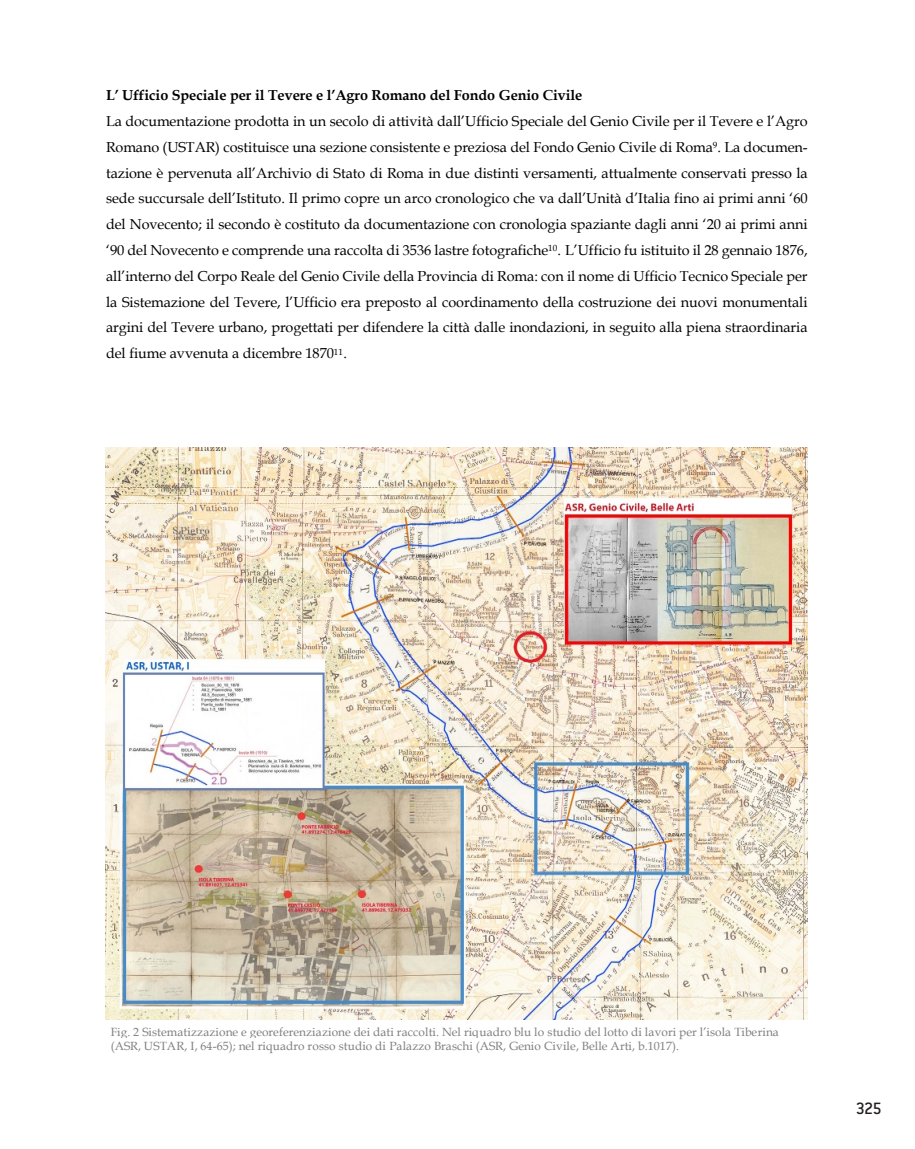
<style>
.page{position:relative;width:915px;height:1149px;background:#fff}
.page>*{position:absolute;margin:0;border:0;box-sizing:border-box;transform-origin:0 0}
.t1{font:500 18px "Conduit ITC";color:#231f20}
.t2{font:14.4px/25.8px "Book Antiqua";letter-spacing:-.005em;color:#000;text-align:justify}
.t3{font:700 14.4px "Book Antiqua";letter-spacing:-.005em;color:#000}
.t4{font:11.85px/14.4px "Book Antiqua";letter-spacing:.005em;color:#7f7f7f}
</style>
<div class="page">
<img style="left:105px;top:447px;width:702px;height:572px">
<p class="t3" style="left:106px;top:87px;width:477px">L’ Ufficio Speciale per il Tevere e l’Agro Romano del Fondo Genio Civile</p>
<p class="t2" style="left:106px;top:108px;width:703px">La documentazione prodotta in un secolo di attività dall’Ufficio Speciale del Genio Civile per il Tevere e l’Agro Romano (USTAR) costituisce una sezione consistente e preziosa del Fondo Genio Civile di Roma<sup>9</sup>. La documen&shy;tazione è pervenuta all’Archivio di Stato di Roma in due distinti versamenti, attualmente conservati presso la sede succursale dell’Istituto. Il primo copre un arco cronologico che va dall’Unità d’Italia fino ai primi anni ‘60 del Novecento; il secondo è costituto da documentazione con cronologia spaziante dagli anni ‘20 ai primi anni ‘90 del Novecento e comprende una raccolta di 3536 lastre fotografiche<sup>10</sup>. L’Ufficio fu istituito il 28 gennaio 1876, all’interno del Corpo Reale del Genio Civile della Provincia di Roma: con il nome di Ufficio Tecnico Speciale per la Sistemazione del Tevere, l’Ufficio era preposto al coordinamento della costruzione dei nuovi monumentali argini del Tevere urbano, progettati per difendere la città dalle inondazioni, in seguito alla piena straordinaria del fiume avvenuta a dicembre 1870<sup>11</sup>.</p>
<p class="t4" style="left:111px;top:1024px;width:669px">Fig. 2 Sistematizzazione e georeferenziazione dei dati raccolti. Nel riquadro blu lo studio del lotto di lavori per l’isola Tiberina (ASR, USTAR, I, 64-65); nel riquadro rosso studio di Palazzo Braschi (ASR, Genio Civile, Belle Arti, b.1017).</p>
<p class="t1" style="left:855px;top:1097px;width:27px">325</p>
</div>
